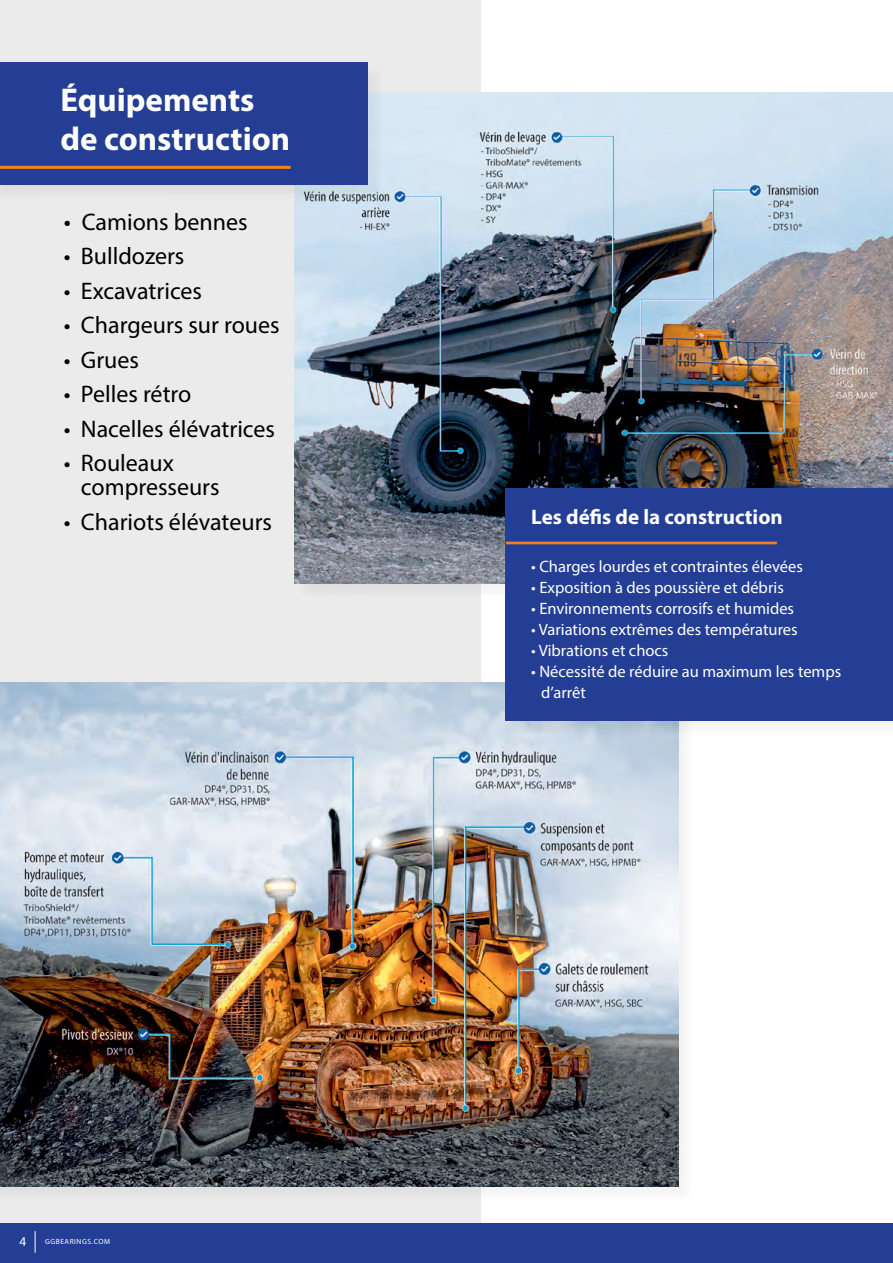
<style>
.page{position:relative;width:893px;height:1263px;background:#fff}
.page>*{position:absolute;margin:0;border:0;box-sizing:border-box;transform-origin:0 0}
.t1{font:700 33px/39.6px "Myriad Pro";color:#fff}
.t2{font:24px/24px "Myriad Pro";color:#000}
.t3{font:700 21px "Myriad Pro";color:#fff}
.t4{font:16.5px/21px "Myriad Pro";color:#fff}
.t5{font:13.35px "Myriad Pro";color:#fff}
.t6{font:7.5px "Myriad Pro";letter-spacing:.07em;color:#fff}
.s1{font-size:25.35px}
</style>
<div class="page">
<div style="left:0;top:0;width:480px;height:1263px;background:#ebebec"></div>
<div style="left:0;top:683px;width:696px;height:520px;background:#000;opacity:.05"></div>
<img style="left:0;top:683px;width:679px;height:503px">
<div style="left:0;top:1223px;width:893px;height:40px;background:#233e94"></div>
<img style="left:295px;top:93px;width:598px;height:491px">
<svg style="left:35px;top:1231px;width:1px;height:22px"></svg>
<div style="left:0;top:64px;width:386px;height:139px;background:#000;opacity:.05"></div>
<div style="left:0;top:62px;width:367px;height:123px;background:#233e94"></div>
<hr style="left:0;top:166px;width:291px;height:3px;background:#f58220">
<div style="left:507px;top:490px;width:386px;height:246px;background:#000;opacity:.05"></div>
<div style="left:506px;top:488px;width:387px;height:232px;background:#233e94"></div>
<hr style="left:506px;top:542px;width:271px;height:2px;background:#f58220">
<h1 class="t1" style="left:60px;top:79px;width:231px">Équipements de construction</h1>
<h2 class="t2" style="left:64px;top:209px;width:185px"><span class="s1">•</span> Camions bennes</h2>
<h2 class="t2" style="left:64px;top:244px;width:122px">• Bulldozers</h2>
<h2 class="t2" style="left:64px;top:278px;width:140px">• Excavatrices</h2>
<h2 class="t2" style="left:64px;top:313px;width:217px">• Chargeurs sur roues</h2>
<h2 class="t2" style="left:64px;top:347px;width:77px">• Grues</h2>
<h2 class="t2" style="left:64px;top:382px;width:129px">• Pelles rétro</h2>
<h2 class="t2" style="left:64px;top:416px;width:213px">• Nacelles élévatrices</h2>
<h2 class="t2" style="left:81px;top:451px;width:140px;text-indent:-17px">• Rouleaux compresseurs</h2>
<h2 class="t2" style="left:64px;top:509px;width:210px">• Chariots élévateurs</h2>
<p class="t5" style="left:20px;top:1233px;width:8px">4</p>
<p class="t6" style="left:45px;top:1236px;width:67px">GGBEARINGS.COM</p>
<p class="t3" style="left:531px;top:503px;width:253px">Les défis de la construction</p>
<p class="t4" style="left:531px;top:556px;width:273px">• Charges lourdes et contraintes élevées</p>
<p class="t4" style="left:531px;top:577px;width:254px">• Exposition à des poussière et débris</p>
<p class="t4" style="left:531px;top:598px;width:264px">• Environnements corrosifs et humides</p>
<p class="t4" style="left:531px;top:619px;width:268px">• Variations extrêmes des températures</p>
<p class="t4" style="left:531px;top:640px;width:139px">• Vibrations et chocs</p>
<p class="t4" style="left:541px;top:661px;width:302px;text-indent:-10px">• Nécessité de réduire au maximum les temps d’arrêt</p>
</div>
